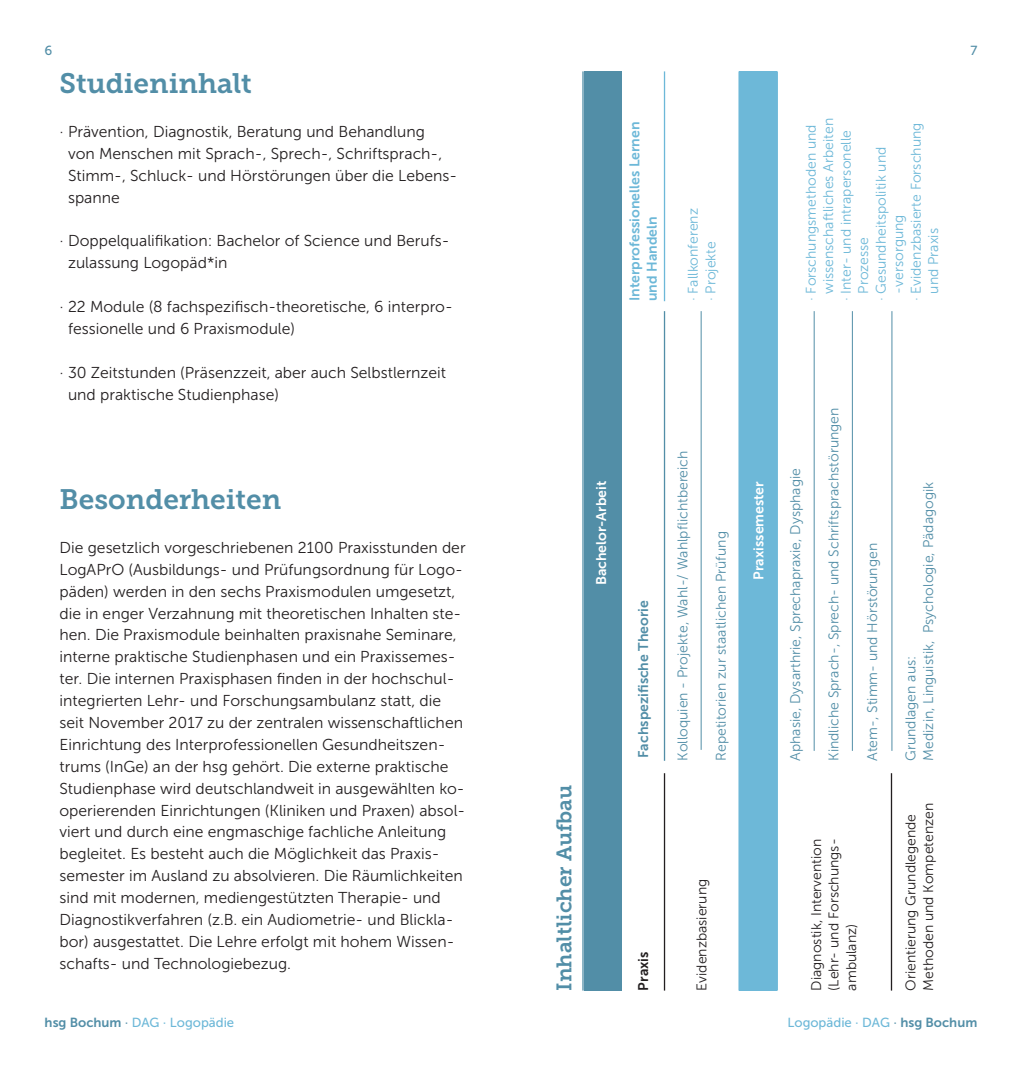
<style>
.page{position:relative;width:1022px;height:1072px;background:#fff}
.page>*{position:absolute;margin:0;border:0;box-sizing:border-box;transform-origin:0 0}
.Head-Bold{font:28px "Museo Slab 700";color:#528ea7}
.Head-Bold-2{font:21px "Museo Slab 700";color:#528ea7}
.Fliesstext{font:15.75px/21.9px "Museo Sans 300";color:#231f20}
.Fliesstext-2{font:14px/17.5px "Museo Sans 300";color:#528ea7}
.Fliesstext-3{font:14px/17.5px "Museo Sans 300";color:#6db8d8}
.Fliesstext-4{font:14px/17.5px "Museo Sans 300";color:#231f20}
.Fliesstext-5{font:14px/17.5px "Museo Sans 700";color:#6db8d8}
.Fliesstext-6{font:14px "Museo Sans 700";color:#fff}
.Fliesstext-7{font:14px "Museo Sans 700";color:#528ea7}
.Fliesstext-8{font:14px "Museo Sans 700";color:#231f20}
.t1{font:13.12px "Museo Sans 500";color:#6db8d8}
.t2{font:13.12px "Museo Sans 500";color:#528ea7}
.s1{font-family:"Museo Sans 700";color:#528ea7}
.s2{color:#528ea7}
</style>
<div class="page">
<div style="left:739px;top:71px;width:38px;height:919px;background:#6db8d8"></div>
<div style="left:584px;top:71px;width:37px;height:919px;background:#528ea7"></div>
<hr style="left:582px;top:71px;width:2px;height:919px;background:#528ea7">
<hr style="left:892px;top:311px;width:1px;height:440px;background:#528ea7">
<hr style="left:664px;top:311px;width:1px;height:449px;background:#528ea7">
<hr style="left:664px;top:71px;width:1px;height:230px;background:#6db8d8">
<hr style="left:664px;top:773px;width:1px;height:217px;background:#231f20">
<hr style="left:814px;top:311px;width:1px;height:440px;background:#528ea7">
<hr style="left:852px;top:311px;width:1px;height:440px;background:#528ea7">
<hr style="left:738px;top:71px;width:2px;height:919px;background:#6db8d8">
<hr style="left:777px;top:71px;width:1px;height:919px;background:#6db8d8">
<hr style="left:701px;top:311px;width:1px;height:439px;background:#528ea7">
<hr style="left:891px;top:773px;width:1px;height:217px;background:#231f20">
<p class="t2" style="left:45px;top:43px;width:9px">6</p>
<p class="t2" style="left:970px;top:43px;width:8px">7</p>
<p class="Head-Bold" style="left:60px;top:68px;width:194px">Studieninhalt</p>
<p class="Fliesstext" style="left:68px;top:121px;width:391px;text-indent:-9px">· Prävention, Diagnostik, Beratung und Behandlung<br>von Menschen mit Sprach-, Sprech-, Schriftsprach-, Stimm-, Schluck- und Hörstörungen über die Lebens&shy;spanne</p>
<p class="Fliesstext" style="left:68px;top:230px;width:383px;text-indent:-9px">· Doppelqualifikation: Bachelor of Science und Berufs&shy;zulassung Logopäd*in</p>
<p class="Fliesstext" style="left:68px;top:296px;width:386px;text-indent:-9px">· 22 Module (8 fachspezifisch-theoretische, 6 interpro&shy;fessionelle und 6 Praxismodule)</p>
<p class="Fliesstext" style="left:68px;top:361px;width:380px;text-indent:-9px">· 30 Zeitstunden (Präsenzzeit, aber auch Selbstlernzeit und praktische Studienphase)</p>
<p class="Head-Bold" style="left:60px;top:483px;width:223px">Besonderheiten</p>
<p class="Fliesstext" style="left:60px;top:536px;width:408px">Die gesetzlich vorgeschriebenen 2100 Praxisstunden der LogAPrO (Ausbildungs- und Prüfungsordnung für Logo&shy;päden) werden in den sechs Praxismodulen umgesetzt, die in enger Verzahnung mit theoretischen Inhalten ste&shy;hen. Die Praxismodule beinhalten praxisnahe Seminare, interne praktische Studienphasen und ein Praxissemes&shy;ter. Die internen Praxisphasen finden in der hochschul&shy;integrierten Lehr- und Forschungsambulanz statt, die seit November 2017 zu der zentralen wissenschaftlichen Einrichtung des Interprofessionellen Gesundheitszen&shy;trums (InGe) an der hsg gehört. Die externe praktische Studienphase wird deutschlandweit in ausgewählten ko&shy;operierenden Einrichtungen (Kliniken und Praxen) absol&shy;viert und durch eine engmaschige fachliche Anleitung begleitet. Es besteht auch die Möglichkeit das Praxis&shy;semester im Ausland zu absolvieren. Die Räumlichkeiten sind mit modernen, mediengestützten Therapie- und Diagnostikverfahren (z.B. ein Audiometrie- und Blickla&shy;bor) ausgestattet. Die Lehre erfolgt mit hohem Wissen&shy;schafts- und Technologiebezug.</p>
<p class="Fliesstext-5" style="left:626px;top:301px;width:181px;rotate:-90deg">Interprofessionelles Lernen und Handeln</p>
<p class="Fliesstext-3" style="left:684px;top:301px;width:94px;rotate:-90deg">· Fallkonferenz</p>
<p class="Fliesstext-3" style="left:702px;top:301px;width:61px;rotate:-90deg">· Projekte</p>
<p class="Fliesstext-3" style="left:802px;top:301px;width:185px;text-align:center;rotate:-90deg">· Forschungsmethoden und wissenschaftliches Arbeiten</p>
<p class="Fliesstext-3" style="left:837px;top:294px;width:165px;text-indent:-8px;rotate:-90deg">· Inter- und intrapersonelle<br>Prozesse</p>
<p class="Fliesstext-3" style="left:907px;top:294px;width:172px;text-indent:-8px;rotate:-90deg">· Evidenzbasierte Forschung und Praxis</p>
<p class="Fliesstext-3" style="left:872px;top:294px;width:148px;text-indent:-8px;rotate:-90deg">· Gesundheitspolitik und -versorgung</p>
<p class="Fliesstext-6" style="left:594px;top:585px;width:106px;rotate:-90deg">Bachelor-Arbeit</p>
<p class="Head-Bold-2" style="left:552px;top:990px;width:207px;rotate:-90deg">Inhaltlicher Aufbau</p>
<p class="Fliesstext-7" style="left:635px;top:757px;width:159px;rotate:-90deg">Fachspezifische Theorie</p>
<p class="Fliesstext-2" style="left:674px;top:760px;width:312px;rotate:-90deg">Kolloquien - Projekte, Wahl-/ Wahlpflichtbereich</p>
<p class="Fliesstext-2" style="left:712px;top:760px;width:231px;rotate:-90deg">Repetitorien zur staatlichen Prüfung</p>
<p class="Fliesstext-6" style="left:751px;top:579px;width:100px;rotate:-90deg">Praxissemester</p>
<p class="Fliesstext-8" style="left:635px;top:990px;width:40px;rotate:-90deg">Praxis</p>
<p class="Fliesstext-4" style="left:693px;top:990px;width:113px;rotate:-90deg">Evidenzbasierung</p>
<p class="Fliesstext-2" style="left:787px;top:760px;width:294px;rotate:-90deg">Aphasie, Dysarthrie, Sprechapraxie, Dysphagie</p>
<p class="Fliesstext-2" style="left:825px;top:760px;width:355px;rotate:-90deg">Kindliche Sprach-, Sprech- und Schriftsprachstörungen</p>
<p class="Fliesstext-2" style="left:863px;top:760px;width:219px;rotate:-90deg">Atem-, Stimm- und Hörstörungen</p>
<p class="Fliesstext-4" style="left:808px;top:990px;width:154px;text-align:justify;rotate:-90deg">Diagnostik, Intervention (Lehr- und Forschungs&shy;ambulanz)</p>
<p class="Fliesstext-2" style="left:902px;top:760px;width:280px;rotate:-90deg">Grundlagen aus:<br>Medizin, Linguistik, Psychologie, Pädagogik</p>
<p class="Fliesstext-4" style="left:902px;top:990px;width:189px;rotate:-90deg">Orientierung Grundlegende<br>Methoden und Kompetenzen</p>
<p class="t1" style="left:45px;top:1015px;width:191px"><span class="s1">hsg Bochum</span> <span class="s2">·</span> DAG · Logopädie</p>
<p class="t1" style="left:787px;top:1015px;width:191px">Logopädie · DAG <span class="s2">·</span> <span class="s1">hsg Bochum</span></p>
</div>
